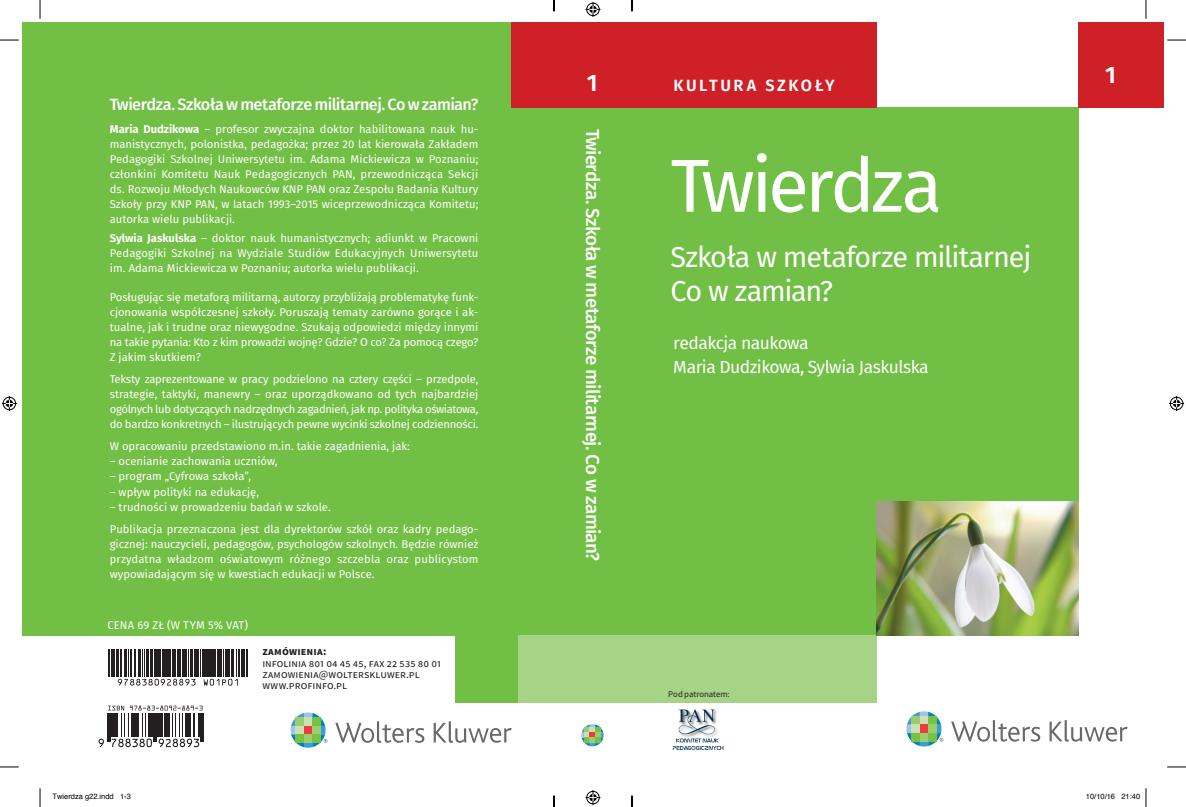
<style>
.page{position:relative;width:1186px;height:807px;background:#fff}
.page>*{position:absolute;margin:0;border:0;box-sizing:border-box;transform-origin:0 0}
.t1{font:75px "Fira Sans";letter-spacing:-.05em;color:#fff}
.t2{font:28.75px/33.8px "Fira Sans";letter-spacing:-.04em;color:#fff}
.t3{font:600 23.75px "Fira Sans";color:#fff}
.t4{font:500 18.75px "Fira Sans";letter-spacing:-.035em;color:#fff}
.t5{font:17.5px/23.8px "Fira Sans";letter-spacing:-.03em;color:#fff}
.t6{font:500 16.25px "Fira Sans";letter-spacing:-.035em;color:#fff}
.t7{font:600 16.25px "Fira Sans";letter-spacing:.155em;color:#fff}
.t8{font:11.25px/15px "Fira Sans";color:#fff;text-align:justify}
.t9{font:11.25px/11.2px "Source Sans Pro";letter-spacing:.005em;color:#231f20}
.t10{font:700 11.25px "Source Sans Pro";letter-spacing:.015em;color:#231f20}
.t11{font:8.75px "Source Sans Pro";letter-spacing:-.005em;color:#231f20}
.t12{font:7.5px "Helvetica";color:#000}
.s1{font-weight:700}
</style>
<div class="page">
<div style="left:507px;top:107px;width:571px;height:461px;background:#71bf44"></div>
<div style="left:22px;top:22px;width:489px;height:613px;background:#71bf44"></div>
<div style="left:511px;top:22px;width:365px;height:85px;background:#d02027"></div>
<svg style="left:99px;top:705px;width:104px;height:42px"></svg>
<svg style="left:109px;top:649px;width:3px;height:28px"></svg>
<hr style="left:113px;top:649px;width:2px;height:28px;background:#231f20">
<hr style="left:116px;top:649px;width:3px;height:28px;background:#231f20">
<hr style="left:238px;top:649px;width:2px;height:28px;background:#231f20">
<hr style="left:242px;top:649px;width:2px;height:28px;background:#231f20">
<svg style="left:244px;top:649px;width:3px;height:28px"></svg>
<svg style="left:118px;top:649px;width:120px;height:36px"></svg>
<svg style="left:581px;top:724px;width:22px;height:22px"></svg>
<svg style="left:951px;top:720px;width:89px;height:21px"></svg>
<svg style="left:1049px;top:720px;width:78px;height:21px"></svg>
<svg style="left:906px;top:711px;width:37px;height:35px"></svg>
<svg style="left:335px;top:721px;width:89px;height:21px"></svg>
<svg style="left:433px;top:721px;width:79px;height:21px"></svg>
<svg style="left:291px;top:712px;width:36px;height:35px"></svg>
<div style="left:455px;top:554px;width:421px;height:149px;background:#71bf44"></div>
<div style="left:518px;top:635px;width:358px;height:68px;background:#a6d385"></div>
<img style="left:672px;top:709px;width:52px;height:41px">
<div style="left:1078px;top:22px;width:85px;height:85px;background:#d02027"></div>
<img style="left:876px;top:501px;width:202px;height:134px">
<svg style="left:0;top:39px;width:19px;height:2px"></svg>
<svg style="left:1167px;top:39px;width:19px;height:2px"></svg>
<svg style="left:0;top:766px;width:19px;height:1px"></svg>
<svg style="left:1167px;top:766px;width:19px;height:1px"></svg>
<svg style="left:39px;top:0;width:2px;height:19px"></svg>
<svg style="left:39px;top:788px;width:2px;height:18px"></svg>
<svg style="left:1145px;top:0;width:1px;height:19px"></svg>
<svg style="left:585px;top:2px;width:15px;height:15px"></svg>
<svg style="left:585px;top:790px;width:15px;height:15px"></svg>
<svg style="left:2px;top:396px;width:15px;height:15px"></svg>
<svg style="left:1169px;top:396px;width:15px;height:15px"></svg>
<svg style="left:1145px;top:788px;width:1px;height:18px"></svg>
<svg style="left:553px;top:0;width:2px;height:11px"></svg>
<svg style="left:553px;top:795px;width:2px;height:11px"></svg>
<svg style="left:631px;top:0;width:2px;height:11px"></svg>
<svg style="left:631px;top:795px;width:2px;height:11px"></svg>
<h3 class="t6" style="left:110px;top:91px;width:370px">Twierdza. Szkoła w metaforze militarnej. Co w zamian?</h3>
<p class="t8" style="left:110px;top:122px;width:370px"><span class="s1">Maria Dudzikowa</span> – profesor zwyczajna doktor habilitowana nauk hu&shy;manistycznych, polonistka, pedagożka; przez 20 lat kierowała Zakładem Pedagogiki Szkolnej Uniwersytetu im. Adama Mickiewicza w Poznaniu; członkini Komitetu Nauk Pedagogicznych PAN, przewodnicząca Sekcji ds. Rozwoju Młodych Naukowców KNP PAN oraz Zespołu Badania Kultury Szkoły przy KNP PAN, w latach 1993–2015 wiceprzewodnicząca Komitetu; autorka wielu publikacji.</p>
<p class="t8" style="left:110px;top:230px;width:370px"><span class="s1">Sylwia Jaskulska</span> – doktor nauk humanistycznych; adiunkt w Pracowni Pedagogiki Szkolnej na Wydziale Studiów Edukacyjnych Uniwersytetu im. Adama Mickiewicza w Poznaniu; autorka wielu publikacji.</p>
<p class="t8" style="left:110px;top:289px;width:370px">Posługując się metaforą militarną, autorzy przybliżają problematykę funk&shy;cjonowania współczesnej szkoły. Poruszają tematy zarówno gorące i ak&shy;tualne, jak i trudne oraz niewygodne. Szukają odpowiedzi między innymi na takie pytania: Kto z kim prowadzi wojnę? Gdzie? O co? Za pomocą czego?<br>Z jakim skutkiem?</p>
<p class="t8" style="left:110px;top:371px;width:370px">Teksty zaprezentowane w pracy podzielono na cztery części – przedpole, strategie, taktyki, manewry – oraz uporządkowano od tych najbardziej ogólnych lub dotyczących nadrzędnych zagadnień, jak np. polityka oświatowa, do bardzo konkretnych – ilustrujących pewne wycinki szkolnej codzienności.</p>
<p class="t8" style="left:110px;top:438px;width:302px">W opracowaniu przedstawiono m.in. takie zagadnienia, jak:</p>
<p class="t8" style="left:110px;top:453px;width:169px">– ocenianie zachowania uczniów,</p>
<p class="t8" style="left:110px;top:468px;width:143px">– program „Cyfrowa szkoła”,</p>
<p class="t8" style="left:110px;top:483px;width:151px">– wpływ polityki na edukację,</p>
<p class="t8" style="left:110px;top:495px;width:370px;line-height:22.1px">– trudności w prowadzeniu badań w szkole.<br>Publikacja przeznaczona jest dla dyrektorów szkół oraz kadry pedago-</p>
<p class="t8" style="left:110px;top:535px;width:370px">gicznej: nauczycieli, pedagogów, psychologów szkolnych. Będzie również przydatna władzom oświatowym różnego szczebla oraz publicystom wypowiadającym się w kwestiach edukacji w Polsce.</p>
<p class="t8" style="left:107px;top:617px;width:142px">CENA 69 ZŁ (W TYM 5% VAT)</p>
<p class="t10" style="left:262px;top:644px;width:66px">ZAMÓWIENIA:</p>
<p class="t9" style="left:262px;top:657px;width:180px">INFOLINIA 801 04 45 45, FAX 22 535 80 01<br>ZAMOWIENIA@WOLTERSKLUWER.PL<br>WWW.PROFINFO.PL</p>
<h3 class="t3" style="left:587px;top:63px;width:12px">1</h3>
<h3 class="t3" style="left:1105px;top:56px;width:12px">1</h3>
<h3 class="t7" style="left:673px;top:72px;width:163px">KULTURA SZKOŁY</h3>
<h3 class="t4" style="left:607px;top:129px;width:434px;rotate:90deg">Twierdza. Szkoła w metaforze militarnej. Co w zamian?</h3>
<h1 class="t1" style="left:670px;top:129px;width:273px">Twierdza</h1>
<h2 class="t2" style="left:670px;top:239px;width:362px">Szkoła w metaforze militarnej<br>Co w zamian?</h2>
<h3 class="t5" style="left:673px;top:331px;width:257px">redakcja naukowa<br>Maria Dudzikowa, Sylwia Jaskulska</h3>
<p class="t11" style="left:668px;top:688px;width:63px">Pod patronatem:</p>
<p class="t12" style="left:53px;top:790px;width:80px">Twierdza g22.indd 1-3</p>
<p class="t12" style="left:1086px;top:790px;width:56px">10/10/16 21:40</p>
</div>
